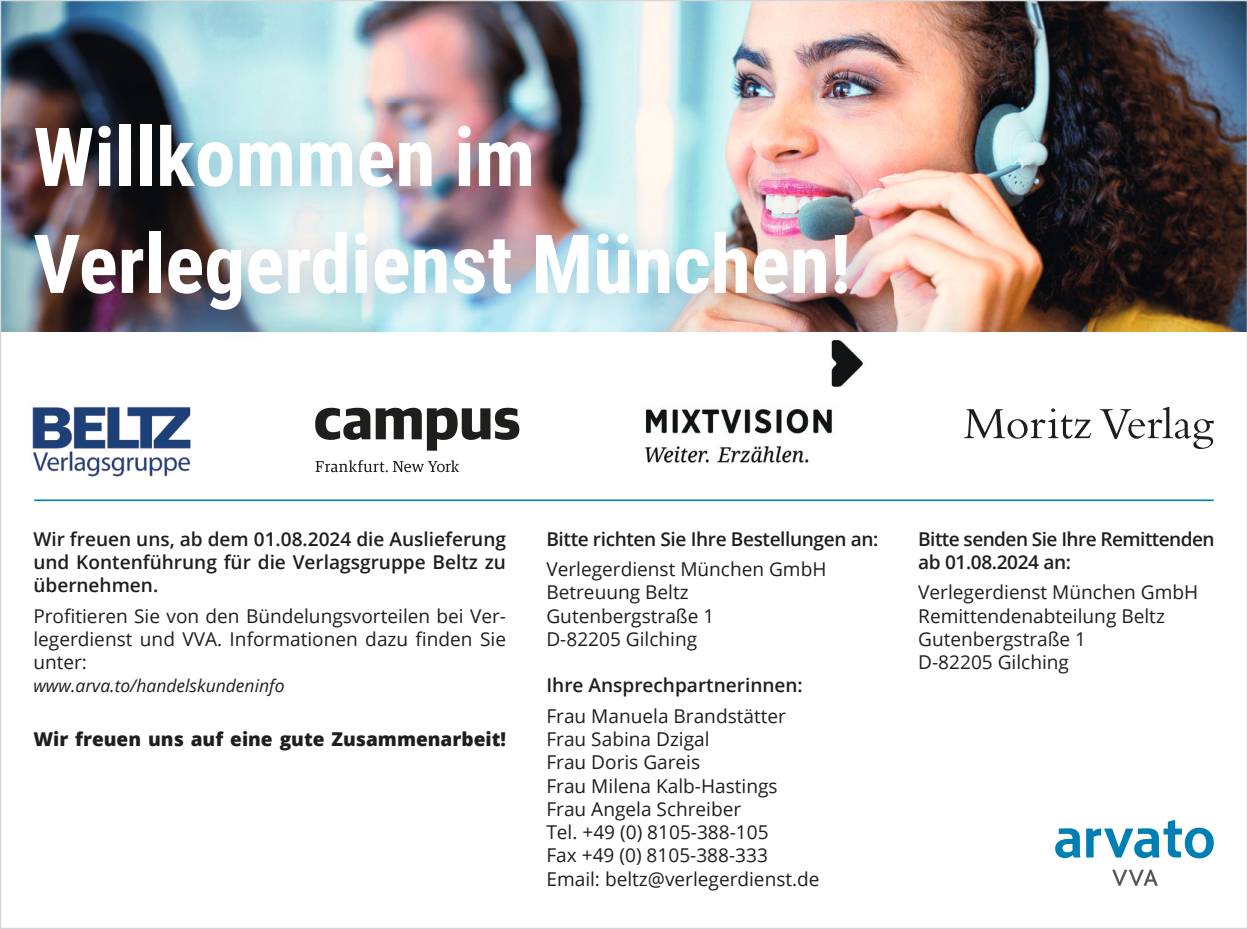
<style>
.page{position:relative;width:1248px;height:929px;background:#fff}
.page>*{position:absolute;margin:0;border:0;box-sizing:border-box;transform-origin:0 0}
.t1{font:700 81.5px/107px "Roboto Condensed";color:#fff}
.t2{font:19px/23.2px "Open Sans";color:#201e1c}
.t3{font:600 19px/23.2px "Open Sans";color:#201e1c;text-align:justify}
.t4{font:600 19px/23.2px "Open Sans";letter-spacing:-.03em;color:#201e1c}
.t5{font:800 19px "Open Sans";color:#201e1c}
.t6{font:600 19px "Open Sans";letter-spacing:-.02em;color:#201e1c}
.t7{font:italic 17.5px "Open Sans";color:#201e1c}
</style>
<div class="page">
<img style="left:713px;top:2px;width:532px;height:163px">
<img style="left:178px;top:2px;width:535px;height:102px">
<img style="left:2px;top:2px;width:176px;height:163px">
<img style="left:893px;top:165px;width:352px;height:166px">
<img style="left:2px;top:165px;width:23px;height:166px">
<svg style="left:1055px;top:828px;width:25px;height:30px"></svg>
<svg style="left:1086px;top:819px;width:127px;height:39px"></svg>
<svg style="left:1112px;top:869px;width:45px;height:16px"></svg>
<img style="left:25px;top:104px;width:868px;height:228px">
<hr style="left:34px;top:499px;width:1179px;height:2px;background:#007fb4">
<img style="left:645px;top:340px;width:218px;height:123px">
<img style="left:32px;top:406px;width:159px;height:71px">
<svg style="left:964px;top:406px;width:250px;height:43px"></svg>
<svg style="left:315px;top:407px;width:204px;height:43px"></svg>
<svg style="left:315px;top:460px;width:144px;height:12px"></svg>
<h1 class="t1" style="left:33px;top:100px;width:819px">Willkommen im<br>Verlegerdienst München!</h1>
<p class="t3" style="left:33px;top:526px;width:474px">Wir freuen uns, ab dem 01.08.2024 die Auslieferung und Kontenführung für die Verlagsgruppe Beltz zu übernehmen.</p>
<p class="t2" style="left:33px;top:603px;width:474px;text-align:justify">Profitieren Sie von den Bündelungsvorteilen bei Ver&shy;legerdienst und VVA. Informationen dazu finden Sie unter:</p>
<p class="t7" style="left:33px;top:674px;width:253px">www.arva.to/handelskundeninfo</p>
<p class="t5" style="left:33px;top:724px;width:474px">Wir freuen uns auf eine gute Zusammenarbeit!</p>
<p class="t6" style="left:546px;top:525px;width:333px">Bitte richten Sie Ihre Bestellungen an:</p>
<p class="t2" style="left:546px;top:557px;width:281px">Verlegerdienst München GmbH<br>Betreuung Beltz<br>Gutenbergstraße 1<br>D-82205 Gilching</p>
<p class="t3" style="left:546px;top:673px;width:258px">Ihre Ansprechpartnerinnen:</p>
<p class="t2" style="left:546px;top:703px;width:275px">Frau Manuela Brandstätter<br>Frau Sabina Dzigal<br>Frau Doris Gareis<br>Frau Milena Kalb-Hastings<br>Frau Angela Schreiber<br>Tel. +49 (0) 8105-388-105<br>Fax +49 (0) 8105-388-333<br>Email: beltz@verlegerdienst.de</p>
<p class="t4" style="left:918px;top:526px;width:298px">Bitte senden Sie Ihre Remittenden ab 01.08.2024 an:</p>
<p class="t2" style="left:918px;top:580px;width:281px">Verlegerdienst München GmbH<br>Remittendenabteilung Beltz<br>Gutenbergstraße 1<br>D-82205 Gilching</p>
</div>
